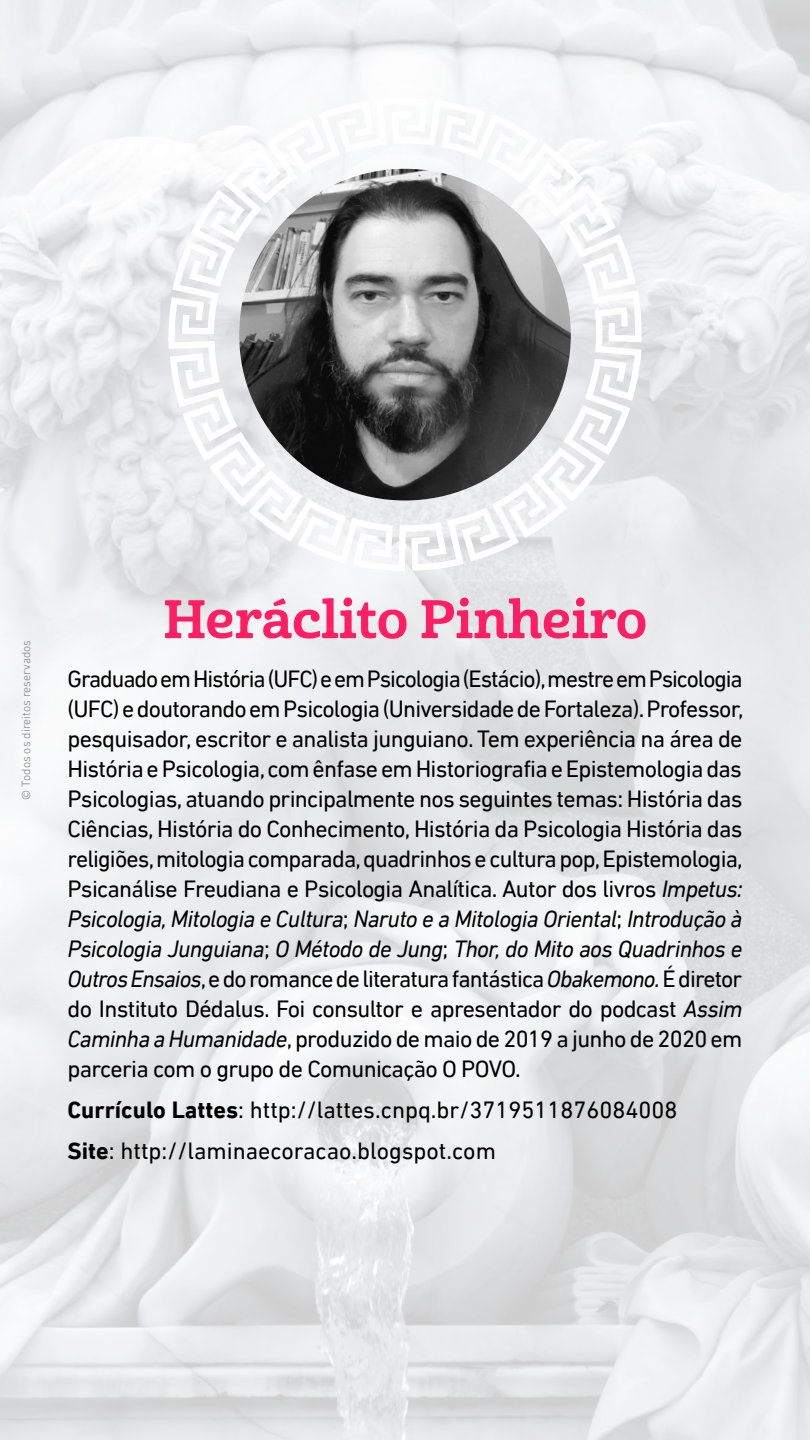
<style>
.page{position:relative;width:810px;height:1440px;background:#fff}
.page>*{position:absolute;margin:0;border:0;box-sizing:border-box;transform-origin:0 0}
.t1{font:52.5px "Cabrito Nor Bol";color:#ff1e64}
.t2{font:24px/30px "DIN Next LT Pro";color:#000;text-align:justify}
.t3{font:300 12px "DIN Next LT Pro";color:#808080}
.s1{font-style:italic}
.s2{font-weight:700}
</style>
<div class="page">
<svg style="left:168px;top:98px;width:474px;height:473px;fill:#f2f3f4"></svg>
<img style="left:239px;top:169px;width:332px;height:332px;border-radius:166px">
<p class="t3" style="left:19px;top:800px;width:161px;rotate:-90deg">© Todos os direitos reservados</p>
<h1 class="t1" style="left:163px;top:586px;width:486px">Heráclito Pinheiro</h1>
<p class="t2" style="left:68px;top:663px;width:677px">Graduado em História (UFC) e em Psicologia (Estácio), mestre em Psicologia (UFC) e doutorando em Psicologia (Universidade de Fortaleza). Professor, pesquisador, escritor e analista junguiano. Tem experiência na área de História e Psicologia, com ênfase em Historiografia e Epistemologia das Psicologias, atuando principalmente nos seguintes temas: História das Ciências, História do Conhecimento, História da Psicologia História das religiões, mitologia comparada, quadrinhos e cultura pop, Epistemologia, Psicanálise Freudiana e Psicologia Analítica. Autor dos livros <span class="s1">Impetus:<br>Psicologia, Mitologia e Cultura</span>; <span class="s1">Naruto e a Mitologia Oriental</span>; <span class="s1">Introdução à Psicologia Junguiana</span>; <span class="s1">O Método de Jung</span>; <span class="s1">Thor, do Mito aos Quadrinhos e Outros Ensaios</span>, e do romance de literatura fantástica <span class="s1">Obakemono.</span> É diretor do Instituto Dédalus. Foi consultor e apresentador do podcast <span class="s1">Assim Caminha a Humanidade</span>, produzido de maio de 2019 a junho de 2020 em parceria com o grupo de Comunicação O POVO.</p>
<p class="t2" style="left:68px;top:1089px;width:612px;line-height:41.2px"><span class="s2">Currículo Lattes</span>: http://lattes.cnpq.br/3719511876084008<br><span class="s2">Site</span>: http://laminaecoracao.blogspot.com</p>
</div>
